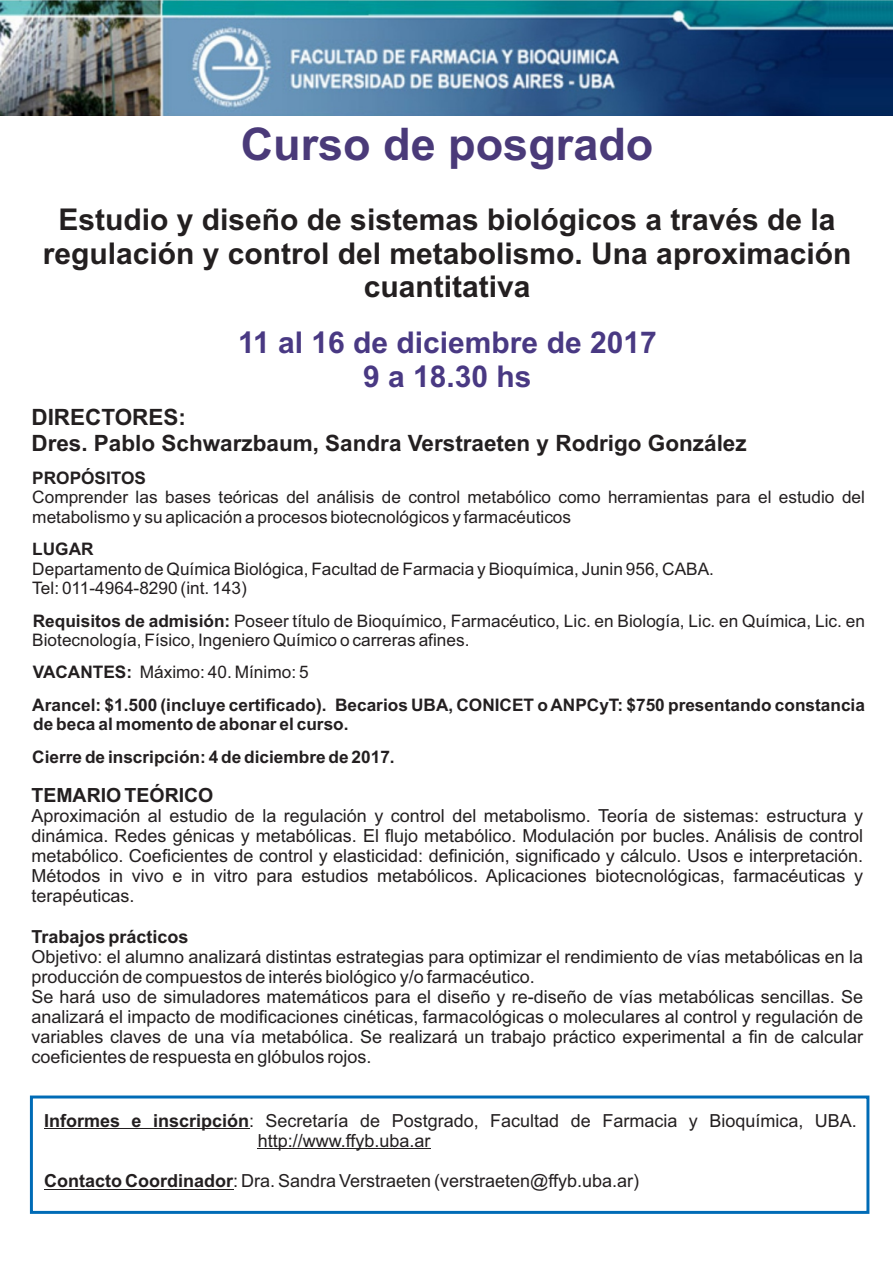
<style>
.page{position:relative;width:893px;height:1263px;background:#fff}
.page>*{position:absolute;margin:0;border:0;box-sizing:border-box;transform-origin:0 0}
.t1{font:700 45px "Arial";color:#4a3a79}
.t2{font:700 30px/33.5px "Arial";color:#231f20;text-align:center}
.t3{font:700 30px/33.5px "Arial";color:#493983;text-align:center}
.t4{font:700 22.5px/25.2px "Arial";color:#231f20}
.t5{font:700 19.5px "Arial";color:#231f20}
.t6{font:18px/20.1px "Arial";color:#231f20}
.t7{font:700 18px "Arial";color:#231f20}
.t8{font:17.25px/19.2px "Arial";color:#231f20}
.t9{font:700 17.25px/32.7px "Arial";color:#231f20}
.s1{font-weight:700}
.s2{font-weight:400}
</style>
<div class="page">
<hr style="left:44px;top:1128px;width:205px;height:1px;background:#231f20">
<hr style="left:268px;top:1148px;width:163px;height:1px;background:#231f20">
<hr style="left:44px;top:1189px;width:189px;height:1px;background:#231f20">
<img style="left:0;top:0;width:893px;height:116px">
<div style="left:30px;top:1095px;width:839px;height:119px;border:3px solid #006bb6"></div>
<h1 class="t1" style="left:241px;top:127px;width:414px">Curso de posgrado</h1>
<h2 class="t2" style="left:43px;top:206px;width:810px">Estudio y diseño de sistemas biológicos a través de la regulación y control del metabolismo. Una aproximación cuantitativa</h2>
<h2 class="t3" style="left:238px;top:329px;width:420px">11 al 16 de diciembre de 2017<br>9 a 18.30 hs</h2>
<p class="t4" style="left:31px;top:407px;width:717px">DIRECTORES:<br>Dres. Pablo Schwarzbaum, Sandra Verstraeten y Rodrigo González</p>
<p class="t9" style="left:32px;top:463px;width:115px">PROPÓSITOS</p>
<p class="t8" style="left:32px;top:489px;width:834px">Comprender las bases teóricas del análisis de control metabólico como herramientas para el estudio del metabolismo y su aplicación a procesos biotecnológicos y farmacéuticos</p>
<p class="t9" style="left:32px;top:534px;width:63px">LUGAR</p>
<p class="t8" style="left:32px;top:560px;width:683px">Departamento de Química Biológica, Facultad de Farmacia y Bioquímica, Junin 956, CABA.<br>Tel: 011-4964-8290 (int. 143)</p>
<p class="t8" style="left:32px;top:612px;width:834px"><span class="s1">Requisitos de admisión:</span> Poseer título de Bioquímico, Farmacéutico, Lic. en Biología, Lic. en Química, Lic. en<br>Biotecnología, Físico, Ingeniero Químico o carreras afines.</p>
<p class="t9" style="left:32px;top:658px;width:834px">VACANTES: <span class="s2">Máximo: 40. Mínimo: 5<br></span>Arancel: $1.500 (incluye certificado). Becarios UBA, CONICET o ANPCyT: $750 presentando constancia</p>
<p class="t9" style="left:32px;top:710px;width:364px">de beca al momento de abonar el curso.<br>Cierre de inscripción: 4 de diciembre de 2017.</p>
<p class="t5" style="left:31px;top:787px;width:184px">TEMARIO TEÓRICO</p>
<p class="t6" style="left:31px;top:807px;width:833px;text-align:justify">Aproximación al estudio de la regulación y control del metabolismo. Teoría de sistemas: estructura y dinámica. Redes génicas y metabólicas. El flujo metabólico. Modulación por bucles. Análisis de control metabólico. Coeficientes de control y elasticidad: definición, significado y cálculo. Usos e interpretación.<br>Métodos in vivo e in vitro para estudios metabólicos. Aplicaciones biotecnológicas, farmacéuticas y terapéuticas.</p>
<p class="t7" style="left:31px;top:929px;width:159px">Trabajos prácticos</p>
<p class="t6" style="left:31px;top:948px;width:833px">Objetivo: el alumno analizará distintas estrategias para optimizar el rendimiento de vías metabólicas en la producción de compuestos de interés biológico y/o farmacéutico.<br>Se hará uso de simuladores matemáticos para el diseño y re-diseño de vías metabólicas sencillas. Se analizará el impacto de modificaciones cinéticas, farmacológicas o moleculares al control y regulación de variables claves de una vía metabólica. Se realizará un trabajo práctico experimental a fin de calcular coeficientes de respuesta en glóbulos rojos.</p>
<p class="t6" style="left:258px;top:1112px;width:601px;text-indent:-214px"><span class="s1">Informes e inscripción</span>: Secretaría de Postgrado, Facultad de Farmacia y Bioquímica, UBA. http://www.ffyb.uba.ar</p>
<p class="t6" style="left:44px;top:1172px;width:597px"><span class="s1">Contacto Coordinador</span>: Dra. Sandra Verstraeten (verstraeten@ffyb.uba.ar)</p>
</div>
